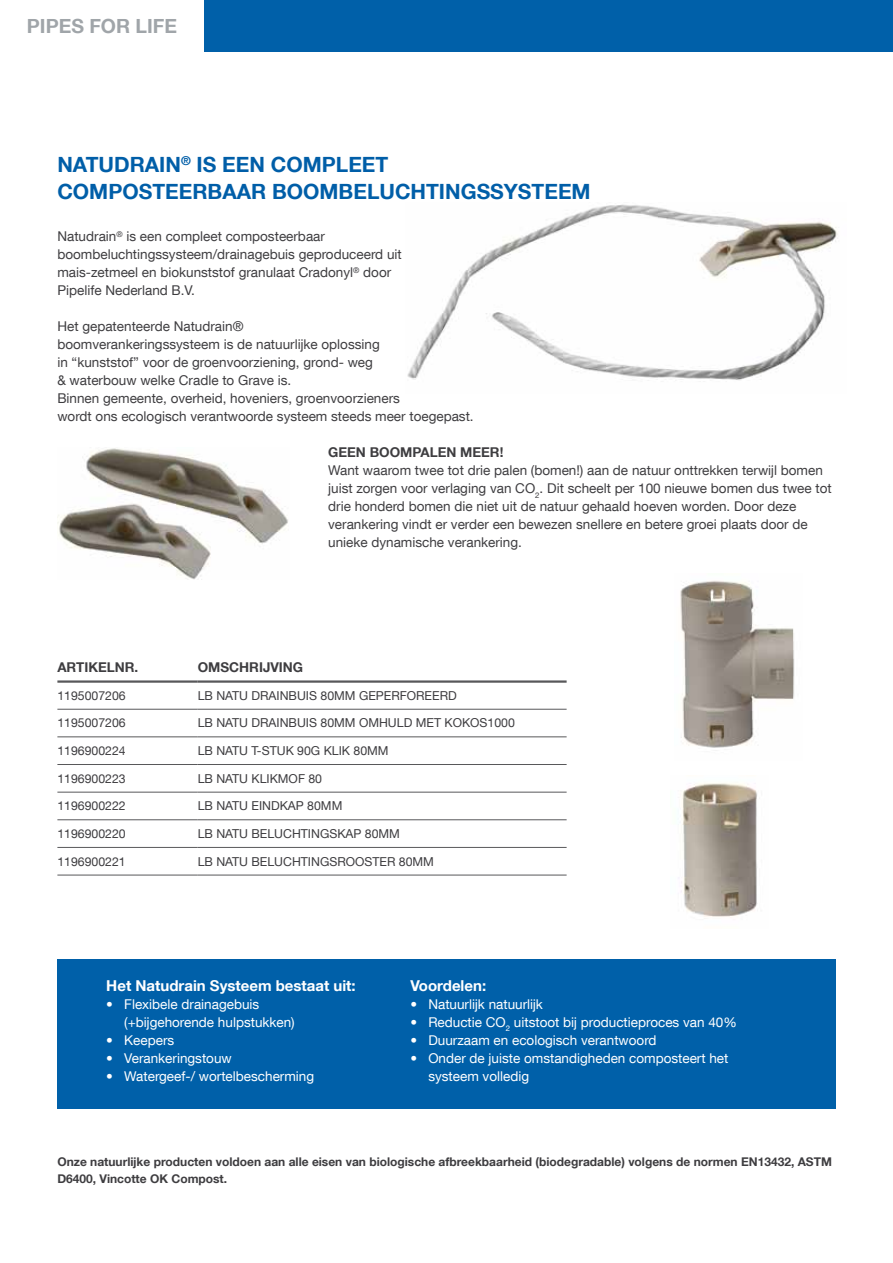
<style>
.page{position:relative;width:893px;height:1263px;background:#fff}
.page>*{position:absolute;margin:0;border:0;box-sizing:border-box;transform-origin:0 0}
.t1{font:700 21px/27px "Helvetica Neue LT Com";color:#005ea8}
.t2{font:700 19.5px "Helvetica Neue LT Com";color:#a0a5a9}
.t3{font:700 15px "Helvetica Neue LT Com";color:#fff}
.t4{font:13.5px/18px "Helvetica Neue LT Com";color:#3e3d40}
.t5{font:13.5px/18px "Helvetica Neue LT Com";color:#fff}
.t6{font:700 13.5px "Helvetica Neue LT Com";color:#3e3d40}
.t7{font:12.3px "Helvetica Neue LT Com";color:#3e3d40}
.t8{font:700 12px/16.5px "Helvetica Neue LT Com";color:#3e3d40}
</style>
<div class="page">
<div style="left:205px;top:0;width:688px;height:51px;background:#0060a9"></div>
<hr style="left:57px;top:736px;width:141px;height:1px;background:#58585a">
<hr style="left:198px;top:736px;width:369px;height:1px;background:#58585a">
<hr style="left:57px;top:764px;width:141px;height:1px;background:#58585a">
<hr style="left:198px;top:764px;width:369px;height:1px;background:#58585a">
<hr style="left:57px;top:792px;width:141px;height:1px;background:#58585a">
<hr style="left:198px;top:792px;width:369px;height:1px;background:#58585a">
<hr style="left:57px;top:819px;width:141px;height:1px;background:#58585a">
<hr style="left:198px;top:819px;width:369px;height:1px;background:#58585a">
<hr style="left:57px;top:847px;width:141px;height:1px;background:#58585a">
<hr style="left:198px;top:847px;width:369px;height:1px;background:#58585a">
<hr style="left:57px;top:875px;width:141px;height:1px;background:#58585a">
<hr style="left:198px;top:875px;width:369px;height:1px;background:#58585a">
<hr style="left:57px;top:709px;width:141px;height:1px;background:#58585a">
<hr style="left:198px;top:709px;width:369px;height:1px;background:#58585a">
<hr style="left:57px;top:680px;width:141px;height:3px;background:#58585a">
<hr style="left:198px;top:680px;width:369px;height:3px;background:#58585a">
<div style="left:57px;top:959px;width:779px;height:150px;background:#0060a9"></div>
<img style="left:407px;top:204px;width:431px;height:176px">
<img style="left:680px;top:580px;width:115px;height:168px">
<img style="left:681px;top:783px;width:76px;height:136px">
<img style="left:57px;top:448px;width:231px;height:131px">
<h2 class="t2" style="left:27px;top:14px;width:152px">PIPES FOR LIFE</h2>
<h1 class="t1" style="left:57px;top:151px;width:535px">NATUDRAIN<sup>®</sup> IS EEN COMPLEET<br>COMPOSTEERBAAR BOOMBELUCHTINGSSYSTEEM</h1>
<p class="t4" style="left:57px;top:227px;width:346px">Natudrain<sup>®</sup> is een compleet composteerbaar boombeluchtingssysteem/drainagebuis geproduceerd uit mais-zetmeel en biokunststof granulaat Cradonyl<sup>®</sup> door Pipelife Nederland B.V.</p>
<p class="t4" style="left:57px;top:317px;width:418px">Het gepatenteerde Natudrain®<br>boomverankeringssysteem is de natuurlijke oplossing<br>in “kunststof” voor de groenvoorziening, grond- weg<br>&amp; waterbouw welke Cradle to Grave is.<br>Binnen gemeente, overheid, hoveniers, groenvoorzieners<br>wordt ons ecologisch verantwoorde systeem steeds meer toegepast.</p>
<p class="t6" style="left:328px;top:444px;width:177px">GEEN BOOMPALEN MEER!</p>
<p class="t4" style="left:328px;top:461px;width:505px">Want waarom twee tot drie palen (bomen!) aan de natuur onttrekken terwijl bomen juist zorgen voor verlaging van CO<sub>2</sub>. Dit scheelt per 100 nieuwe bomen dus twee tot drie honderd bomen die niet uit de natuur gehaald hoeven worden. Door deze verankering vindt er verder een bewezen snellere en betere groei plaats door de unieke dynamische verankering.</p>
<p class="t6" style="left:57px;top:659px;width:82px">ARTIKELNR.</p>
<p class="t6" style="left:198px;top:659px;width:107px">OMSCHRIJVING</p>
<p class="t7" style="left:57px;top:688px;width:70px">1195007206</p>
<p class="t7" style="left:198px;top:688px;width:261px">LB NATU DRAINBUIS 80MM GEPERFOREERD</p>
<p class="t7" style="left:57px;top:715px;width:70px">1195007206</p>
<p class="t7" style="left:198px;top:715px;width:319px">LB NATU DRAINBUIS 80MM OMHULD MET KOKOS1000</p>
<p class="t7" style="left:57px;top:743px;width:70px">1196900224</p>
<p class="t7" style="left:198px;top:743px;width:192px">LB NATU T-STUK 90G KLIK 80MM</p>
<p class="t7" style="left:57px;top:771px;width:70px">1196900223</p>
<p class="t7" style="left:198px;top:771px;width:126px">LB NATU KLIKMOF 80</p>
<p class="t7" style="left:57px;top:798px;width:70px">1196900222</p>
<p class="t7" style="left:198px;top:798px;width:146px">LB NATU EINDKAP 80MM</p>
<p class="t7" style="left:57px;top:826px;width:70px">1196900220</p>
<p class="t7" style="left:198px;top:826px;width:204px">LB NATU BELUCHTINGSKAP 80MM</p>
<p class="t7" style="left:57px;top:854px;width:70px">1196900221</p>
<p class="t7" style="left:198px;top:854px;width:238px">LB NATU BELUCHTINGSROOSTER 80MM</p>
<p class="t3" style="left:106px;top:976px;width:251px">Het Natudrain Systeem bestaat uit:</p>
<p class="t5" style="left:124px;top:995px;width:172px;text-indent:-18px">• Flexibele drainagebuis (+bijgehorende hulpstukken)</p>
<p class="t5" style="left:106px;top:1031px;width:69px">• Keepers</p>
<p class="t5" style="left:106px;top:1049px;width:127px">• Verankeringstouw</p>
<p class="t5" style="left:106px;top:1067px;width:209px">• Watergeef-/ wortelbescherming</p>
<p class="t3" style="left:410px;top:976px;width:77px">Voordelen:</p>
<p class="t5" style="left:410px;top:995px;width:134px">• Natuurlijk natuurlijk</p>
<p class="t5" style="left:410px;top:1013px;width:328px">• Reductie CO<sub>2</sub> uitstoot bij productieproces van 40%</p>
<p class="t5" style="left:410px;top:1031px;width:248px">• Duurzaam en ecologisch verantwoord</p>
<p class="t5" style="left:428px;top:1049px;width:302px;text-indent:-18px">• Onder de juiste omstandigheden composteert het systeem volledig</p>
<p class="t8" style="left:57px;top:1153px;width:776px">Onze natuurlijke producten voldoen aan alle eisen van biologische afbreekbaarheid (biodegradable) volgens de normen EN13432, ASTM<br>D6400, Vincotte OK Compost.</p>
</div>
